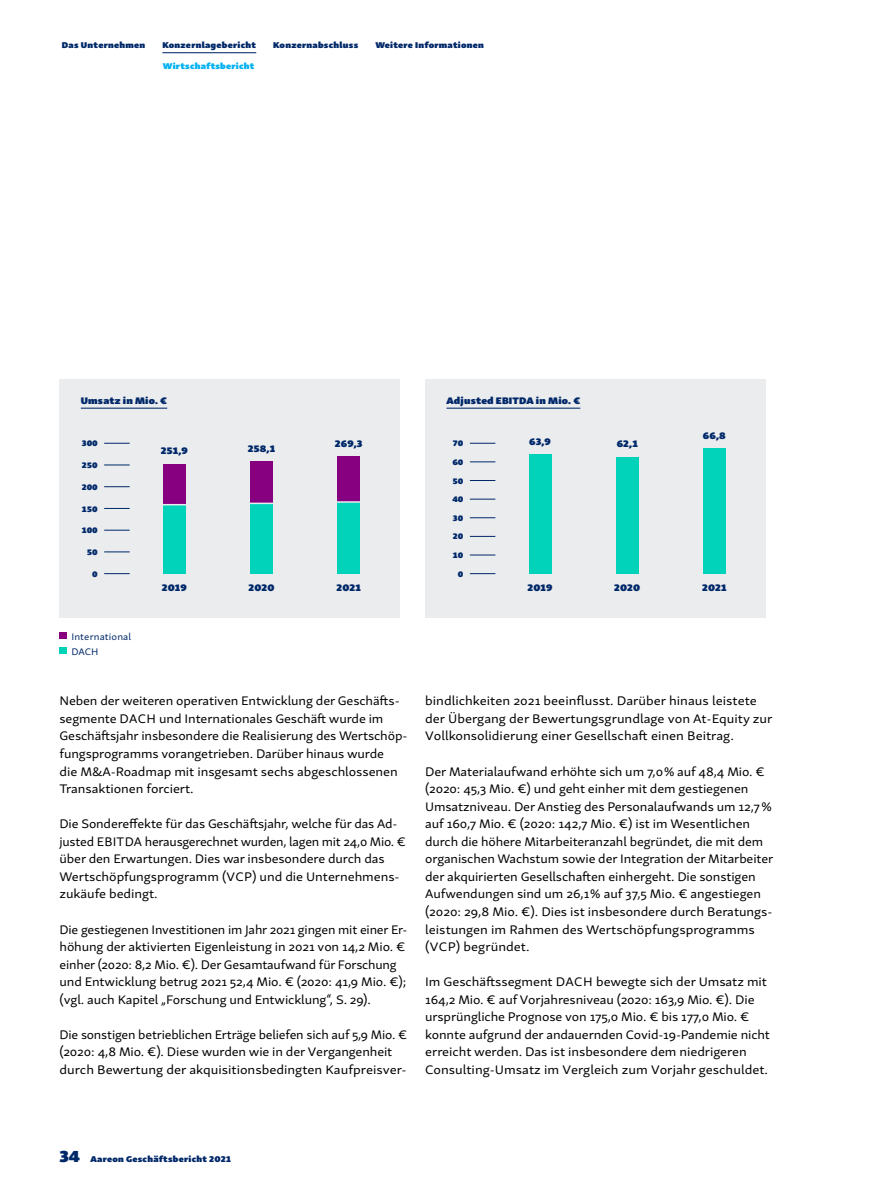
<style>
.page{position:relative;width:893px;height:1191px;background:#fff}
.page>*{position:absolute;margin:0;border:0;box-sizing:border-box;transform-origin:0 0}
.t1{font:12.75px/17.5px "Skolar Sans Latn Ex";letter-spacing:-.01em;color:#000}
.t2{font:9.75px "Skolar Sans Latn Ex Bl";letter-spacing:.02em;color:#002869}
.t3{font:9.75px/15px "Skolar Sans Latn Ex";letter-spacing:.01em;color:#002869}
.t4{font:8.7px "Skolar Sans Latn Ex Bl";letter-spacing:.03em;color:#002869}
.t5{font:8.7px "Skolar Sans Latn Ex Bl";letter-spacing:.03em;color:#00b1f2}
.t6{font:8.25px "Skolar Sans Latn Ex Bl";letter-spacing:-.025em;color:#002869}
.s1{font-size:16.5px}
</style>
<div class="page">
<div style="left:425px;top:379px;width:340px;height:238px;background:#eaecee"></div>
<hr style="left:446px;top:407px;width:134px;height:2px;background:#002869">
<svg style="left:470px;top:499px;width:25px;height:1px"></svg>
<svg style="left:470px;top:480px;width:25px;height:1px"></svg>
<svg style="left:470px;top:461px;width:25px;height:1px"></svg>
<svg style="left:470px;top:517px;width:25px;height:1px"></svg>
<svg style="left:470px;top:555px;width:25px;height:1px"></svg>
<svg style="left:470px;top:536px;width:25px;height:1px"></svg>
<svg style="left:470px;top:573px;width:25px;height:1px"></svg>
<svg style="left:470px;top:443px;width:25px;height:1px"></svg>
<div style="left:529px;top:454px;width:22px;height:119px;background:#00d3ba"></div>
<div style="left:616px;top:457px;width:22px;height:116px;background:#00d3ba"></div>
<div style="left:703px;top:448px;width:23px;height:125px;background:#00d3ba"></div>
<div style="left:60px;top:379px;width:340px;height:238px;background:#eaecee"></div>
<hr style="left:81px;top:407px;width:86px;height:2px;background:#002869">
<div style="left:60px;top:632px;width:7px;height:7px;background:#870080"></div>
<div style="left:60px;top:647px;width:7px;height:7px;background:#00d3ba"></div>
<div style="left:163px;top:464px;width:23px;height:41px;background:#870080"></div>
<div style="left:163px;top:505px;width:23px;height:68px;background:#00d3ba"></div>
<svg style="left:163px;top:504px;width:23px;height:1px"></svg>
<div style="left:250px;top:461px;width:23px;height:41px;background:#870080"></div>
<div style="left:250px;top:503px;width:23px;height:70px;background:#00d3ba"></div>
<hr style="left:249px;top:502px;width:25px;height:2px;background:#eaecee">
<div style="left:337px;top:499px;width:23px;height:74px;background:#00d3ba"></div>
<div style="left:337px;top:456px;width:23px;height:46px;background:#870080"></div>
<hr style="left:336px;top:501px;width:25px;height:2px;background:#eaecee">
<svg style="left:104px;top:486px;width:26px;height:1px"></svg>
<svg style="left:104px;top:530px;width:26px;height:1px"></svg>
<svg style="left:104px;top:573px;width:26px;height:1px"></svg>
<svg style="left:104px;top:443px;width:26px;height:1px"></svg>
<svg style="left:104px;top:508px;width:26px;height:1px"></svg>
<svg style="left:104px;top:551px;width:26px;height:1px"></svg>
<svg style="left:104px;top:465px;width:26px;height:1px"></svg>
<hr style="left:162px;top:52px;width:94px;height:1px;background:#002869">
<p class="t4" style="left:62px;top:37px;width:85px">Das Unternehmen</p>
<p class="t4" style="left:162px;top:37px;width:95px">Konzernlagebericht</p>
<p class="t4" style="left:273px;top:37px;width:86px">Konzernabschluss</p>
<p class="t4" style="left:375px;top:37px;width:110px">Weitere Informationen</p>
<p class="t5" style="left:163px;top:58px;width:93px">Wirtschaftsbericht</p>
<p class="t2" style="left:81px;top:391px;width:88px">Umsatz in Mio. €</p>
<p class="t6" style="left:82px;top:436px;width:18px">300</p>
<p class="t6" style="left:82px;top:458px;width:18px">250</p>
<p class="t6" style="left:82px;top:479px;width:18px">200</p>
<p class="t6" style="left:82px;top:501px;width:18px">150</p>
<p class="t6" style="left:82px;top:523px;width:18px">100</p>
<p class="t6" style="left:87px;top:544px;width:12px">50</p>
<p class="t6" style="left:92px;top:566px;width:7px">0</p>
<p class="t2" style="left:161px;top:442px;width:28px">251,9</p>
<p class="t2" style="left:248px;top:439px;width:29px">258,1</p>
<p class="t2" style="left:335px;top:434px;width:29px">269,3</p>
<p class="t2" style="left:446px;top:391px;width:135px">Adjusted EBITDA in Mio. €</p>
<p class="t6" style="left:453px;top:436px;width:12px">70</p>
<p class="t6" style="left:453px;top:454px;width:12px">60</p>
<p class="t6" style="left:453px;top:473px;width:12px">50</p>
<p class="t6" style="left:453px;top:492px;width:12px">40</p>
<p class="t6" style="left:453px;top:510px;width:12px">30</p>
<p class="t6" style="left:453px;top:529px;width:12px">20</p>
<p class="t6" style="left:453px;top:547px;width:12px">10</p>
<p class="t6" style="left:458px;top:566px;width:7px">0</p>
<p class="t2" style="left:529px;top:432px;width:23px">63,9</p>
<p class="t2" style="left:617px;top:435px;width:23px">62,1</p>
<p class="t2" style="left:703px;top:427px;width:24px">66,8</p>
<p class="t2" style="left:162px;top:578px;width:27px">2019</p>
<p class="t2" style="left:248px;top:578px;width:28px">2020</p>
<p class="t2" style="left:336px;top:578px;width:26px">2021</p>
<p class="t2" style="left:527px;top:578px;width:27px">2019</p>
<p class="t2" style="left:614px;top:578px;width:28px">2020</p>
<p class="t2" style="left:702px;top:578px;width:26px">2021</p>
<p class="t3" style="left:71px;top:628px;width:61px">International<br>DACH</p>
<p class="t1" style="left:60px;top:691px;width:349px">Neben der weiteren operativen Entwicklung der Geschäfts&shy;segmente DACH und Internationales Geschäft wurde im Geschäftsjahr insbesondere die Realisierung des Wertschöp&shy;fungsprogramms vorangetrieben. Darüber hinaus wurde<br>die M&amp;A-Roadmap mit insgesamt sechs abgeschlossenen Transaktionen forciert.</p>
<p class="t1" style="left:60px;top:814px;width:348px">Die Sondereffekte für das Geschäftsjahr, welche für das Ad&shy;justed EBITDA herausgerechnet wurden, lagen mit 24,0 Mio. € über den Erwartungen. Dies war insbesondere durch das Wertschöpfungsprogramm (VCP) und die Unternehmens&shy;zukäufe bedingt.</p>
<p class="t1" style="left:60px;top:919px;width:349px">Die gestiegenen Investitionen im Jahr 2021 gingen mit einer Er&shy;höhung der aktivierten Eigenleistung in 2021 von 14,2 Mio. € einher (2020: 8,2 Mio. €). Der Gesamtaufwand für Forschung und Entwicklung betrug 2021 52,4 Mio. € (2020: 41,9 Mio. €); (vgl. auch Kapitel „Forschung und Entwicklung“, S. 29).</p>
<p class="t1" style="left:60px;top:1024px;width:349px">Die sonstigen betrieblichen Erträge beliefen sich auf 5,9 Mio. € (2020: 4,8 Mio. €). Diese wurden wie in der Vergangenheit durch Bewertung der akquisitionsbedingten Kaufpreisver-</p>
<p class="t1" style="left:425px;top:691px;width:349px">bindlichkeiten 2021 beeinflusst. Darüber hinaus leistete der Übergang der Bewertungsgrundlage von At-Equity zur<br>Vollkonsolidierung einer Gesellschaft einen Beitrag.</p>
<p class="t1" style="left:425px;top:761px;width:350px">Der Materialaufwand erhöhte sich um 7,0 % auf 48,4 Mio. € (2020: 45,3 Mio. €) und geht einher mit dem gestiegenen Umsatzniveau. Der Anstieg des Personalaufwands um 12,7 % auf 160,7 Mio. € (2020: 142,7 Mio. €) ist im Wesentlichen durch die höhere Mitarbeiteranzahl begründet, die mit dem organischen Wachstum sowie der Integration der Mitarbeiter der akquirierten Gesellschaften einhergeht. Die sonstigen Aufwendungen sind um 26,1 % auf 37,5 Mio. € angestiegen (2020: 29,8 Mio. €). Dies ist insbesondere durch Beratungs&shy;leistungen im Rahmen des Wertschöpfungsprogramms (VCP) begründet.</p>
<p class="t1" style="left:425px;top:972px;width:346px">Im Geschäftssegment DACH bewegte sich der Umsatz mit 164,2 Mio. € auf Vorjahresniveau (2020: 163,9 Mio. €). Die ursprüngliche Prognose von 175,0 Mio. € bis 177,0 Mio. € konnte aufgrund der andauernden Covid-19-Pandemie nicht erreicht werden. Das ist insbesondere dem niedrigeren Consulting-Umsatz im Vergleich zum Vorjahr geschuldet.</p>
<p class="t4" style="left:60px;top:1150px;width:173px"><span class="s1">34</span> Aareon Geschäftsbericht 2021</p>
</div>
